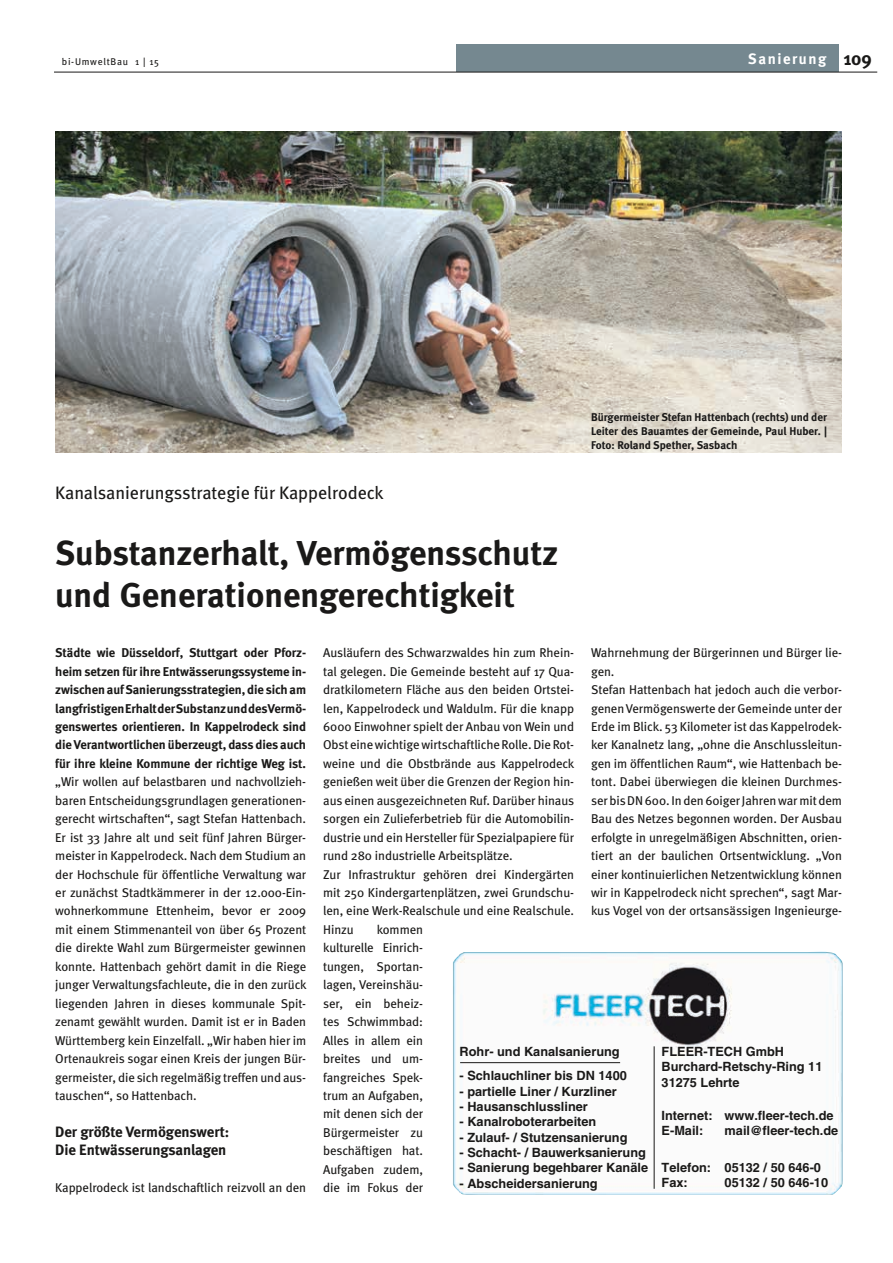
<style>
.page{position:relative;width:893px;height:1263px;background:#fff}
.page>*{position:absolute;margin:0;border:0;box-sizing:border-box;transform-origin:0 0}
.t1{font:700 34.5px/42px "Meta";color:#1a1918}
.t2{font:18px "Meta";color:#1a1918}
.t3{font:700 15px/18.5px "Meta";letter-spacing:-.005em;color:#1a1918}
.t4{font:700 15px "Meta Plus";letter-spacing:.1em;color:#fff}
.t5{font:12.75px/18.5px "Meta";letter-spacing:-.005em;color:#1a1918;text-align:justify}
.t6{font:700 12.75px/15.3px "Helvetica";color:#1a1918}
.t7{font:700 12.75px/18.5px "Meta";letter-spacing:-.005em;color:#1a1918;text-align:justify}
.t8{font:700 11.25px/13.8px "Meta";color:#1a1918;text-align:justify}
.t9{font:9.75px "Meta";letter-spacing:.075em;color:#1a1918}
.s1{font-size:18.75px;color:#1a1918}
</style>
<div class="page">
<div style="left:457px;top:44px;width:382px;height:28px;background:#758890"></div>
<hr style="left:54px;top:72px;width:823px;height:1px;background:#1a1918">
<hr style="left:0;top:0;width:1px;height:1263px;background:#d3dde3">
<img style="left:453px;top:952px;width:390px;height:243px">
<hr style="left:654px;top:1046px;width:1px;height:143px;background:#1a1918">
<hr style="left:460px;top:1062px;width:160px;height:1px;background:#1a1918">
<img style="left:55px;top:132px;width:787px;height:321px">
<p class="t9" style="left:62px;top:56px;width:99px">bi-UmweltBau 1 | 15</p>
<p class="t4" style="left:748px;top:50px;width:125px">Sanierung <span class="s1">109</span></p>
<h2 class="t2" style="left:55px;top:482px;width:330px">Kanalsanierungsstrategie für Kappelrodeck</h2>
<h1 class="t1" style="left:55px;top:532px;width:505px">Substanzerhalt, Vermögensschutz und Generationengerechtigkeit</h1>
<p class="t8" style="left:591px;top:410px;width:237px">Bürgermeister Stefan Hattenbach (rechts) und der Leiter des Bauamtes der Gemeinde, Paul Huber. | Foto: Roland Spether, Sasbach</p>
<p class="t7" style="left:55px;top:643px;width:252px">Städte wie Düsseldorf, Stuttgart oder Pforz&shy;heim setzen für ihre Entwässerungssysteme in&shy;zwischen auf Sanierungsstrategien, die sich am langfristigen Erhalt der Substanz und des Vermö&shy;genswertes orientieren. In Kappelrodeck sind die Verantwortlichen überzeugt, dass dies auch für ihre kleine Kommune der richtige Weg ist.</p>
<p class="t5" style="left:55px;top:772px;width:253px">„Wir wollen auf belastbaren und nachvollzieh&shy;baren Entscheidungsgrundlagen generationen&shy;gerecht wirtschaften“, sagt Stefan Hattenbach.<br>Er ist 33 Jahre alt und seit fünf Jahren Bürger&shy;meister in Kappelrodeck. Nach dem Studium an der Hochschule für öffentliche Verwaltung war er zunächst Stadtkämmerer in der 12.000-Ein&shy;wohnerkommune Ettenheim, bevor er 2009 mit einem Stimmenanteil von über 65 Prozent die direkte Wahl zum Bürgermeister gewinnen konnte. Hattenbach gehört damit in die Riege junger Verwaltungsfachleute, die in den zurück liegenden Jahren in dieses kommunale Spit&shy;zenamt gewählt wurden. Damit ist er in Baden Württemberg kein Einzelfall. „Wir haben hier im Ortenaukreis sogar einen Kreis der jungen Bür&shy;germeister, die sich regelmäßig treffen und aus&shy;tauschen“, so Hattenbach.</p>
<p class="t3" style="left:55px;top:1122px;width:175px">Der größte Vermögenswert:<br>Die Entwässerungsanlagen</p>
<p class="t5" style="left:55px;top:1178px;width:252px">Kappelrodeck ist landschaftlich reizvoll an den</p>
<p class="t5" style="left:323px;top:643px;width:253px;text-align:left">Ausläufern des Schwarzwaldes hin zum Rhein&shy;tal gelegen. Die Gemeinde besteht auf 17 Qua&shy;dratkilometern Fläche aus den beiden Ortstei&shy;len, Kappelrodeck und Waldulm. Für die knapp 6000 Einwohner spielt der Anbau von Wein und Obst eine wichtige wirtschaftliche Rolle. Die Rot&shy;weine und die Obstbrände aus Kappelrodeck genießen weit über die Grenzen der Region hin&shy;aus einen ausgezeichneten Ruf. Darüber hinaus sorgen ein Zulieferbetrieb für die Automobilin&shy;dustrie und ein Hersteller für Spezialpapiere für rund 280 industrielle Arbeitsplätze.<br>Zur Infrastruktur gehören drei Kindergärten mit 250 Kindergartenplätzen, zwei Grundschu&shy;len, eine Werk-Realschule und eine Realschule.</p>
<p class="t5" style="left:591px;top:643px;width:252px;text-align:left">Wahrnehmung der Bürgerinnen und Bürger lie&shy;gen.<br>Stefan Hattenbach hat jedoch auch die verbor&shy;genen Vermögenswerte der Gemeinde unter der Erde im Blick. 53 Kilometer ist das Kappelrodec&shy;ker Kanalnetz lang, „ohne die Anschlussleitun&shy;gen im öffentlichen Raum“, wie Hattenbach be&shy;tont. Dabei überwiegen die kleinen Durchmes&shy;ser bis DN 600. In den 60iger Jahren war mit dem Bau des Netzes begonnen worden. Der Ausbau erfolgte in unregelmäßigen Abschnitten, orien&shy;tiert an der baulichen Ortsentwicklung. „Von einer kontinuierlichen Netzentwicklung können wir in Kappelrodeck nicht sprechen“, sagt Mar&shy;kus Vogel von der ortsansässigen Ingenieurge-</p>
<p class="t5" style="left:323px;top:920px;width:32px">Hinzu</p>
<p class="t5" style="left:323px;top:920px;width:101px;text-indent:53px">kommen kulturelle Einrich&shy;tungen, Sportan&shy;lagen, Vereinshäu&shy;ser, ein beheiz&shy;tes Schwimmbad:<br>Alles in allem ein breites und um&shy;fangreiches Spek&shy;trum an Aufgaben, mit denen sich der Bürgermeister zu beschäftigen hat.<br>Aufgaben zudem, die im Fokus der</p>
<p class="t6" style="left:662px;top:1044px;width:162px">FLEER-TECH GmbH<br>Burchard-Retschy-Ring 11<br>31275 Lehrte</p>
<p class="t6" style="left:662px;top:1108px;width:174px">Internet: www.fleer-tech.de<br>E-Mail:</p>
<p class="t6" style="left:460px;top:1044px;width:162px">Rohr- und Kanalsanierung</p>
<p class="t6" style="left:460px;top:1068px;width:169px">- Schlauchliner bis DN 1400</p>
<p class="t6" style="left:460px;top:1083px;width:159px">- partielle Liner / Kurzliner</p>
<p class="t6" style="left:460px;top:1099px;width:130px">- Hausanschlussliner</p>
<p class="t6" style="left:460px;top:1114px;width:138px">- Kanalroboterarbeiten</p>
<p class="t6" style="left:460px;top:1129px;width:169px">- Zulauf- / Stutzensanierung</p>
<p class="t6" style="left:460px;top:1145px;width:188px">- Schacht- / Bauwerksanierung</p>
<p class="t6" style="left:460px;top:1160px;width:190px">- Sanierung begehbarer Kanäle</p>
<p class="t6" style="left:460px;top:1175px;width:140px">- Abscheidersanierung</p>
<p class="t6" style="left:725px;top:1123px;width:115px">mail@fleer-tech.de</p>
<p class="t6" style="left:662px;top:1159px;width:161px">Telefon: 05132 / 50 646-0<br>Fax:</p>
<p class="t6" style="left:725px;top:1175px;width:105px">05132 / 50 646-10</p>
</div>
